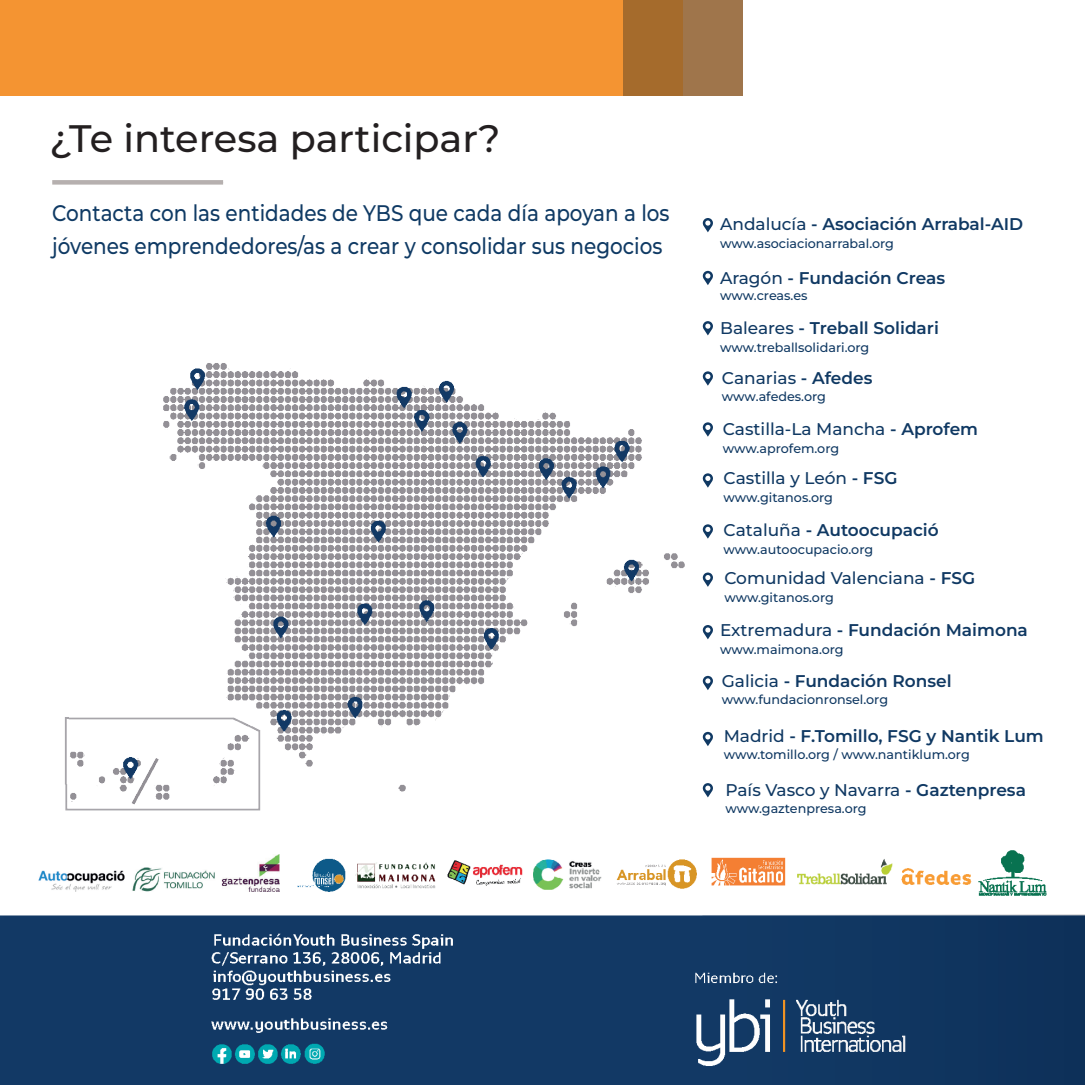
<style>
.page{position:relative;width:1085px;height:1085px;background:#fff}
.page>*{position:absolute;margin:0;border:0;box-sizing:border-box;transform-origin:0 0}
.t1{font:500 38.25px "Montserrat";color:#231f20}
.t2{font:500 22.5px/33.8px "Montserrat";color:#0f3a64;scale:.89 1}
.t3{font:600 16.88px "Montserrat";color:#103963}
.t4{font:500 16.88px "Montserrat";color:#103963}
.t5{font:500 12.83px "Montserrat";color:#103963}
.s1{font-weight:500}
.s2{font-weight:600}
</style>
<div class="page">
<div style="left:0;top:0;width:623px;height:95px;background:#f49432"></div>
<div style="left:623px;top:0;width:60px;height:95px;background:#a56b2c"></div>
<div style="left:683px;top:0;width:59px;height:95px;background:#9f754b"></div>
<hr style="left:52px;top:180px;width:171px;height:4px;background:#b6b0af">
<img style="left:65px;top:335px;width:644px;height:476px">
<img style="left:0;top:850px;width:1084px;height:234px">
<svg style="left:702px;top:218px;width:11px;height:14px"></svg>
<svg style="left:702px;top:271px;width:11px;height:14px"></svg>
<svg style="left:702px;top:321px;width:11px;height:14px"></svg>
<svg style="left:702px;top:371px;width:11px;height:14px"></svg>
<svg style="left:702px;top:422px;width:11px;height:14px"></svg>
<svg style="left:702px;top:473px;width:11px;height:14px"></svg>
<svg style="left:702px;top:524px;width:11px;height:14px"></svg>
<svg style="left:702px;top:572px;width:11px;height:14px"></svg>
<svg style="left:702px;top:625px;width:11px;height:14px"></svg>
<svg style="left:702px;top:675px;width:11px;height:15px"></svg>
<svg style="left:702px;top:731px;width:11px;height:15px"></svg>
<svg style="left:702px;top:783px;width:11px;height:14px"></svg>
<h1 class="t1" style="left:50px;top:113px;width:452px">¿Te interesa participar?</h1>
<h2 class="t2" style="left:52px;top:195px;width:695px">Contacta con las entidades de YBS que cada día apoyan a los jóvenes emprendedores/as a crear y consolidar sus negocios</h2>
<h3 class="t3" style="left:720px;top:213px;width:304px"><span class="s1">Andalucía</span> - Asociación Arrabal-AID</h3>
<p class="t5" style="left:720px;top:235px;width:175px">www.asociacionarrabal.org</p>
<h3 class="t3" style="left:720px;top:267px;width:226px"><span class="s1">Aragón</span> - Fundación Creas</h3>
<p class="t5" style="left:720px;top:286px;width:89px">www.creas.es</p>
<h3 class="t3" style="left:720px;top:317px;width:220px"><span class="s1">Baleares</span> - Treball Solidari</h3>
<p class="t5" style="left:720px;top:338px;width:151px">www.treballsolidari.org</p>
<h3 class="t4" style="left:721px;top:366px;width:152px">Canarias <span class="s2">- Afedes</span></h3>
<p class="t5" style="left:721px;top:388px;width:105px">www.afedes.org</p>
<h3 class="t4" style="left:722px;top:418px;width:257px">Castilla-La Mancha <span class="s2">- Aprofem</span></h3>
<p class="t5" style="left:722px;top:439px;width:118px">www.aprofem.org</p>
<h3 class="t4" style="left:723px;top:467px;width:175px">Castilla y León <span class="s2">- FSG</span></h3>
<p class="t5" style="left:723px;top:488px;width:111px">www.gitanos.org</p>
<h3 class="t3" style="left:723px;top:519px;width:216px"><span class="s1">Cataluña</span> - Autoocupació</h3>
<p class="t5" style="left:723px;top:541px;width:151px">www.autoocupacio.org</p>
<h3 class="t4" style="left:724px;top:567px;width:252px">Comunidad Valenciana <span class="s2">- FSG</span></h3>
<p class="t5" style="left:724px;top:588px;width:111px">www.gitanos.org</p>
<h3 class="t3" style="left:720px;top:619px;width:309px"><span class="s1">Extremadura</span> - Fundación Maimona</h3>
<p class="t5" style="left:720px;top:640px;width:125px">www.maimona.org</p>
<h3 class="t3" style="left:721px;top:669px;width:231px"><span class="s1">Galicia</span> - Fundación Ronsel</h3>
<p class="t5" style="left:721px;top:691px;width:168px">www.fundacionronsel.org</p>
<h3 class="t3" style="left:723px;top:724px;width:321px"><span class="s1">Madrid</span> - F.Tomillo, FSG y Nantik Lum</h3>
<p class="t5" style="left:723px;top:746px;width:247px">www.tomillo.org / www.nantiklum.org</p>
<h3 class="t4" style="left:725px;top:778px;width:302px">País Vasco y Navarra <span class="s2">- Gaztenpresa</span></h3>
<p class="t5" style="left:725px;top:799px;width:143px">www.gaztenpresa.org</p>
</div>
